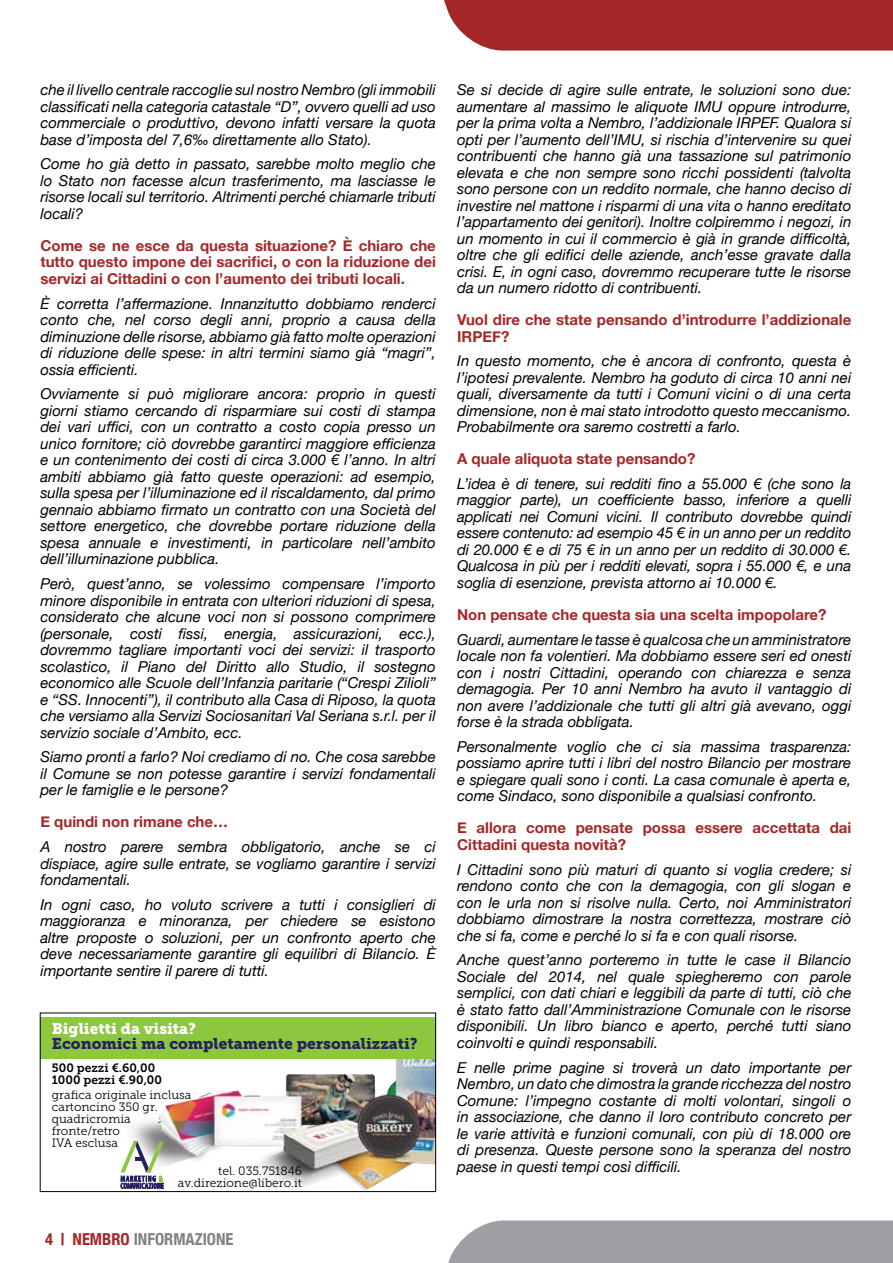
<style>
.page{position:relative;width:893px;height:1263px;background:#fff}
.page>*{position:absolute;margin:0;border:0;box-sizing:border-box;transform-origin:0 0}
.t1{font:700 condensed 16.5px "Helvetica Neue LT Com";color:#808181}
.t2{font:15.45px "Museo Slab 900";color:#262262}
.t3{font:15.45px "Museo Slab 900";color:#fff}
.t4{font:italic 15px/16.5px "Helvetica Neue";color:#000;text-align:justify}
.t5{font:700 15px/16.5px "Helvetica Neue";color:#a42728}
.t6{font:12px/12px "Museo Slab 300";color:#000}
.t7{font:12px/12px "Museo Slab 700";color:#000}
.s1{color:#a42728}
</style>
<div class="page">
<div style="left:444px;top:0;width:449px;height:51px;background:#a42728"></div>
<div style="left:448px;top:1220px;width:445px;height:43px;background:#9d9fa2"></div>
<img style="left:127px;top:1058px;width:307px;height:132px">
<div style="left:40px;top:1017px;width:396px;height:41px;background:#8dc63f"></div>
<svg style="left:121px;top:1141px;width:43px;height:48px"></svg>
<div style="left:40px;top:1013px;width:396px;height:179px;border:1px solid #000"></div>
<p class="t4" style="left:40px;top:82px;width:397px">che il livello centrale raccoglie sul nostro Nembro (gli immobili classificati nella categoria catastale “D”, ovvero quelli ad uso commerciale o produttivo, devono infatti versare la quota base d’imposta del 7,6‰ direttamente allo Stato).</p>
<p class="t4" style="left:40px;top:157px;width:397px">Come ho già detto in passato, sarebbe molto meglio che lo Stato non facesse alcun trasferimento, ma lasciasse le risorse locali sul territorio. Altrimenti perché chiamarle tributi locali?</p>
<p class="t5" style="left:40px;top:238px;width:397px;text-align:justify">Come se ne esce da questa situazione? È chiaro che tutto questo impone dei sacrifici, o con la riduzione dei servizi ai Cittadini o con l’aumento dei tributi locali.</p>
<p class="t4" style="left:40px;top:296px;width:397px">È corretta l’affermazione. Innanzitutto dobbiamo renderci conto che, nel corso degli anni, proprio a causa della diminuzione delle risorse, abbiamo già fatto molte operazioni di riduzione delle spese: in altri termini siamo già “magri”, ossia efficienti.</p>
<p class="t4" style="left:40px;top:387px;width:397px">Ovviamente si può migliorare ancora: proprio in questi giorni stiamo cercando di risparmiare sui costi di stampa dei vari uffici, con un contratto a costo copia presso un unico fornitore; ciò dovrebbe garantirci maggiore efficienza e un contenimento dei costi di circa 3.000 € l’anno. In altri ambiti abbiamo già fatto queste operazioni: ad esempio, sulla spesa per l’illuminazione ed il riscaldamento, dal primo gennaio abbiamo firmato un contratto con una Società del settore energetico, che dovrebbe portare riduzione della spesa annuale e investimenti, in particolare nell’ambito dell’illuminazione pubblica.</p>
<p class="t4" style="left:40px;top:576px;width:397px">Però, quest’anno, se volessimo compensare l’importo minore disponibile in entrata con ulteriori riduzioni di spesa, considerato che alcune voci non si possono comprimere (personale, costi fissi, energia, assicurazioni, ecc.), dovremmo tagliare importanti voci dei servizi: il trasporto scolastico, il Piano del Diritto allo Studio, il sostegno economico alle Scuole dell’Infanzia paritarie (“Crespi Zilioli” e “SS. Innocenti”), il contributo alla Casa di Riposo, la quota che versiamo alla Servizi Sociosanitari Val Seriana s.r.l. per il servizio sociale d’Ambito, ecc.</p>
<p class="t4" style="left:40px;top:750px;width:397px">Siamo pronti a farlo? Noi crediamo di no. Che cosa sarebbe il Comune se non potesse garantire i servizi fondamentali per le famiglie e le persone?</p>
<p class="t5" style="left:40px;top:814px;width:189px">E quindi non rimane che…</p>
<p class="t4" style="left:40px;top:839px;width:397px">A nostro parere sembra obbligatorio, anche se ci dispiace, agire sulle entrate, se vogliamo garantire i servizi fondamentali.</p>
<p class="t4" style="left:40px;top:897px;width:397px">In ogni caso, ho voluto scrivere a tutti i consiglieri di maggioranza e minoranza, per chiedere se esistono altre proposte o soluzioni, per un confronto aperto che deve necessariamente garantire gli equilibri di Bilancio. È importante sentire il parere di tutti.</p>
<p class="t3" style="left:52px;top:1019px;width:146px">Biglietti da visita?</p>
<p class="t2" style="left:52px;top:1035px;width:367px">Economici ma completamente personalizzati?</p>
<p class="t7" style="left:52px;top:1061px;width:112px">500 pezzi €.60,00<br>1000 pezzi €.90,00</p>
<p class="t6" style="left:52px;top:1089px;width:141px">grafica originale inclusa cartoncino 350 gr. quadricromia fronte/retro<br>IVA esclusa</p>
<p class="t6" style="left:178px;top:1164px;width:126px;text-align:right">tel. 035.751846 av.direzione@libero.it</p>
<p class="t1" style="left:45px;top:1229px;width:190px"><span class="s1">4 | NEMBRO</span> INFORMAZIONE</p>
<p class="t4" style="left:457px;top:82px;width:396px">Se si decide di agire sulle entrate, le soluzioni sono due: aumentare al massimo le aliquote IMU oppure introdurre, per la prima volta a Nembro, l’addizionale IRPEF. Qualora si opti per l’aumento dell’IMU, si rischia d’intervenire su quei contribuenti che hanno già una tassazione sul patrimonio elevata e che non sempre sono ricchi possidenti (talvolta sono persone con un reddito normale, che hanno deciso di investire nel mattone i risparmi di una vita o hanno ereditato l’appartamento dei genitori). Inoltre colpiremmo i negozi, in un momento in cui il commercio è già in grande difficoltà, oltre che gli edifici delle aziende, anch’esse gravate dalla crisi. E, in ogni caso, dovremmo recuperare tutte le risorse da un numero ridotto di contribuenti.</p>
<p class="t5" style="left:457px;top:312px;width:396px">Vuol dire che state pensando d’introdurre l’addizionale<br>IRPEF?</p>
<p class="t4" style="left:457px;top:354px;width:396px">In questo momento, che è ancora di confronto, questa è l’ipotesi prevalente. Nembro ha goduto di circa 10 anni nei quali, diversamente da tutti i Comuni vicini o di una certa dimensione, non è mai stato introdotto questo meccanismo.<br>Probabilmente ora saremo costretti a farlo.</p>
<p class="t5" style="left:457px;top:451px;width:240px">A quale aliquota state pensando?</p>
<p class="t4" style="left:457px;top:476px;width:396px">L’idea è di tenere, sui redditi fino a 55.000 € (che sono la maggior parte), un coefficiente basso, inferiore a quelli applicati nei Comuni vicini. Il contributo dovrebbe quindi essere contenuto: ad esempio 45 € in un anno per un reddito di 20.000 € e di 75 € in un anno per un reddito di 30.000 €.<br>Qualcosa in più per i redditi elevati, sopra i 55.000 €, e una soglia di esenzione, prevista attorno ai 10.000 €.</p>
<p class="t5" style="left:457px;top:607px;width:371px">Non pensate che questa sia una scelta impopolare?</p>
<p class="t4" style="left:457px;top:632px;width:396px">Guardi, aumentare le tasse è qualcosa che un amministratore locale non fa volentieri. Ma dobbiamo essere seri ed onesti con i nostri Cittadini, operando con chiarezza e senza demagogia. Per 10 anni Nembro ha avuto il vantaggio di non avere l’addizionale che tutti gli altri già avevano, oggi forse è la strada obbligata.</p>
<p class="t4" style="left:457px;top:739px;width:396px">Personalmente voglio che ci sia massima trasparenza: possiamo aprire tutti i libri del nostro Bilancio per mostrare e spiegare quali sono i conti. La casa comunale è aperta e, come Sindaco, sono disponibile a qualsiasi confronto.</p>
<p class="t5" style="left:457px;top:820px;width:396px">E allora come pensate possa essere accettata dai<br>Cittadini questa novità?</p>
<p class="t4" style="left:457px;top:862px;width:396px">I Cittadini sono più maturi di quanto si voglia credere; si rendono conto che con la demagogia, con gli slogan e con le urla non si risolve nulla. Certo, noi Amministratori dobbiamo dimostrare la nostra correttezza, mostrare ciò che si fa, come e perché lo si fa e con quali risorse.</p>
<p class="t4" style="left:457px;top:952px;width:396px">Anche quest’anno porteremo in tutte le case il Bilancio Sociale del 2014, nel quale spiegheremo con parole semplici, con dati chiari e leggibili da parte di tutti, ciò che è stato fatto dall’Amministrazione Comunale con le risorse disponibili. Un libro bianco e aperto, perché tutti siano coinvolti e quindi responsabili.</p>
<p class="t4" style="left:457px;top:1060px;width:396px">E nelle prime pagine si troverà un dato importante per Nembro, un dato che dimostra la grande ricchezza del nostro Comune: l’impegno costante di molti volontari, singoli o in associazione, che danno il loro contributo concreto per le varie attività e funzioni comunali, con più di 18.000 ore di presenza. Queste persone sono la speranza del nostro paese in questi tempi così difficili.</p>
</div>
